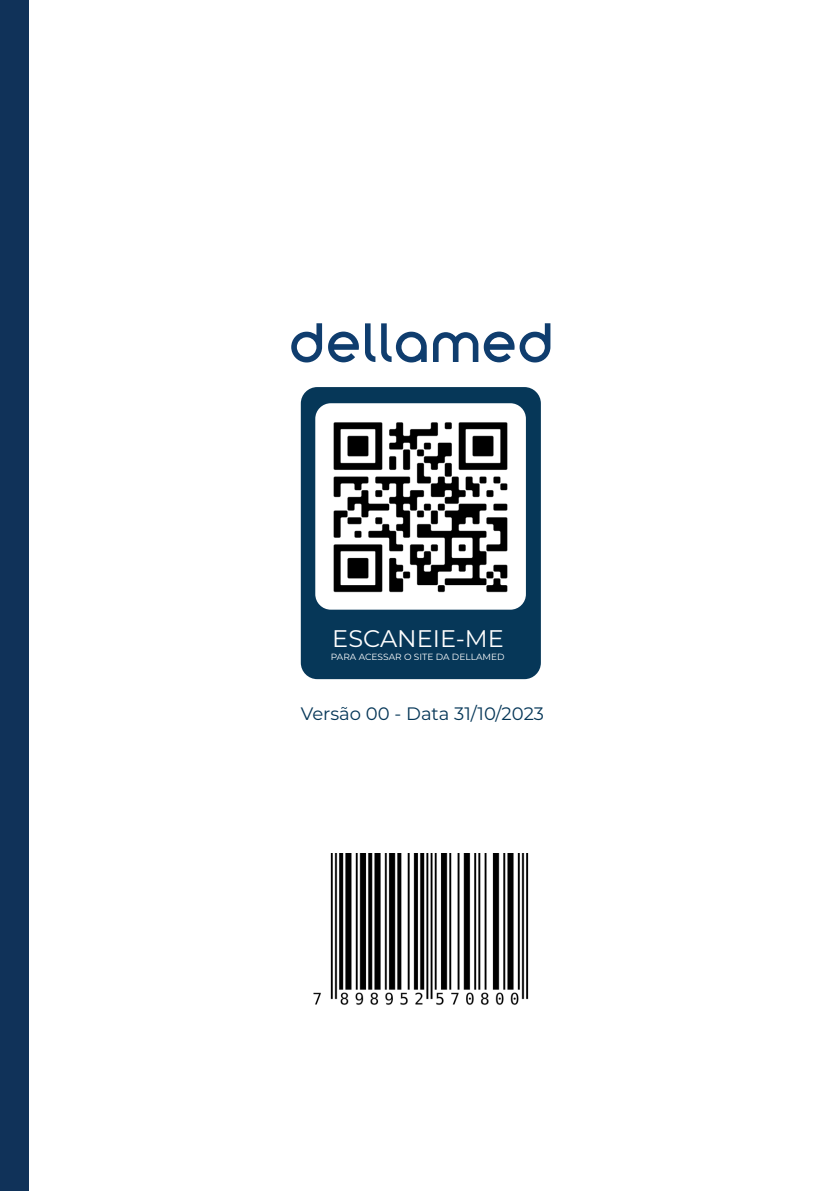
<style>
.page{position:relative;width:840px;height:1191px;background:#fff}
.page>*{position:absolute;margin:0;border:0;box-sizing:border-box;transform-origin:0 0}
.t1{font:24px "Montserrat";color:#fff}
.t2{font:18px "Montserrat";color:#063758}
.t3{font:9px "Montserrat";color:#fff}
</style>
<div class="page">
<div style="left:0;top:0;width:28px;height:1191px;background:#103259"></div>
<div style="left:300px;top:387px;width:240px;height:292px;background:#063758;border-radius:16px"></div>
<img style="left:315px;top:403px;width:210px;height:206px">
<img style="left:313px;top:853px;width:216px;height:152px">
<svg style="left:365px;top:323px;width:10px;height:39px"></svg>
<svg style="left:328px;top:331px;width:31px;height:31px"></svg>
<svg style="left:291px;top:323px;width:31px;height:39px"></svg>
<svg style="left:433px;top:323px;width:117px;height:39px"></svg>
<svg style="left:381px;top:323px;width:45px;height:39px"></svg>
<p class="t1" style="left:332px;top:622px;width:173px">ESCANEIE-ME</p>
<p class="t3" style="left:331px;top:650px;width:175px">PARA ACESSAR O SITE DA DELLAMED</p>
<p class="t2" style="left:300px;top:701px;width:245px">Versão 00 - Data 31/10/2023</p>
</div>
